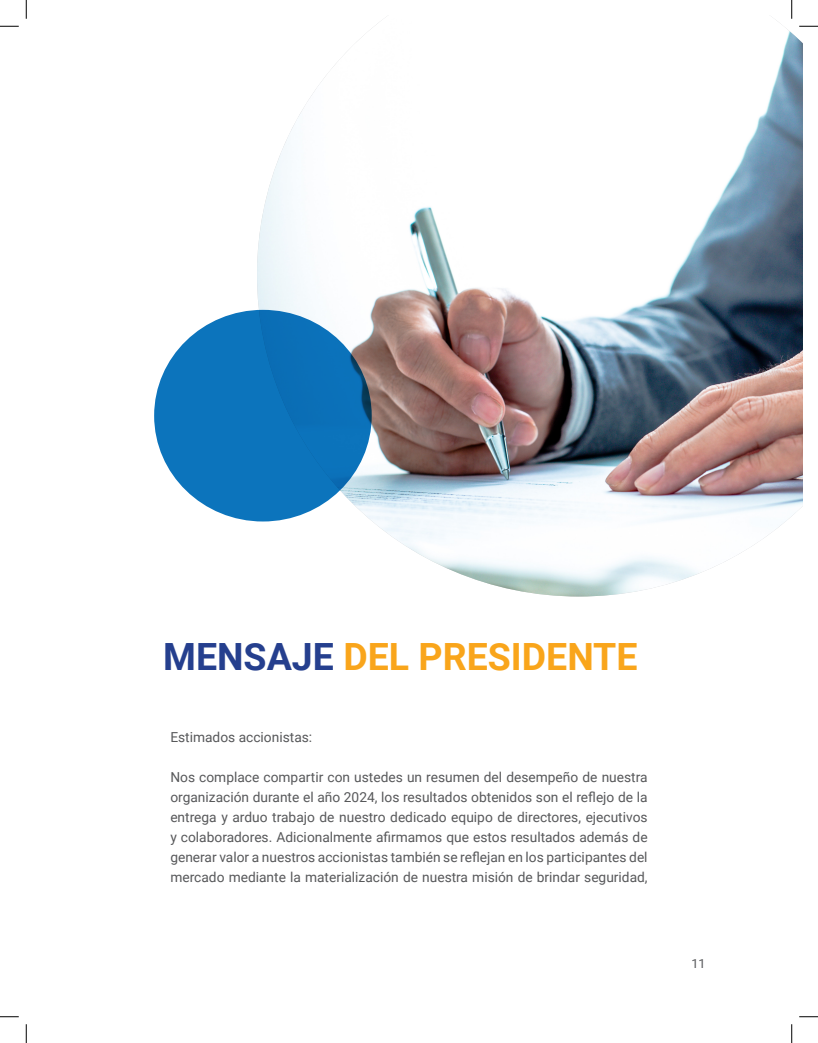
<style>
.page{position:relative;width:818px;height:1043px;background:#fff}
.page>*{position:absolute;margin:0;border:0;box-sizing:border-box;transform-origin:0 0}
.t1{font:700 37.5px "Roboto";color:#f9a51b}
.t2{font:13.75px/20px "Roboto";color:#57585a;text-align:justify}
.t3{font:12.5px "Roboto";color:#57585a}
.s1{color:#253f8e}
</style>
<div class="page">
<img style="left:257px;top:15px;width:545px;height:581px">
<div style="left:154px;top:310px;width:218px;height:211px;background:#0c74bc;border-radius:50%"></div>
<svg style="left:0;top:25px;width:19px;height:2px"></svg>
<svg style="left:799px;top:25px;width:19px;height:2px"></svg>
<svg style="left:0;top:1016px;width:19px;height:1px"></svg>
<svg style="left:799px;top:1016px;width:19px;height:1px"></svg>
<svg style="left:25px;top:0;width:2px;height:19px"></svg>
<svg style="left:25px;top:1024px;width:2px;height:18px"></svg>
<svg style="left:790px;top:0;width:2px;height:19px"></svg>
<svg style="left:791px;top:1024px;width:1px;height:18px"></svg>
<h1 class="t1" style="left:163px;top:630px;width:476px"><span class="s1">MENSAJE</span> DEL PRESIDENTE</h1>
<p class="t2" style="left:170px;top:726px;width:143px">Estimados accionistas:</p>
<p class="t2" style="left:170px;top:766px;width:479px">Nos complace compartir con ustedes un resumen del desempeño de nuestra organización durante el año 2024, los resultados obtenidos son el reflejo de la entrega y arduo trabajo de nuestro dedicado equipo de directores, ejecutivos y colaboradores. Adicionalmente afirmamos que estos resultados además de generar valor a nuestros accionistas también se reflejan en los participantes del mercado mediante la materialización de nuestra misión de brindar seguridad,</p>
<p class="t3" style="left:691px;top:955px;width:16px">11</p>
</div>
